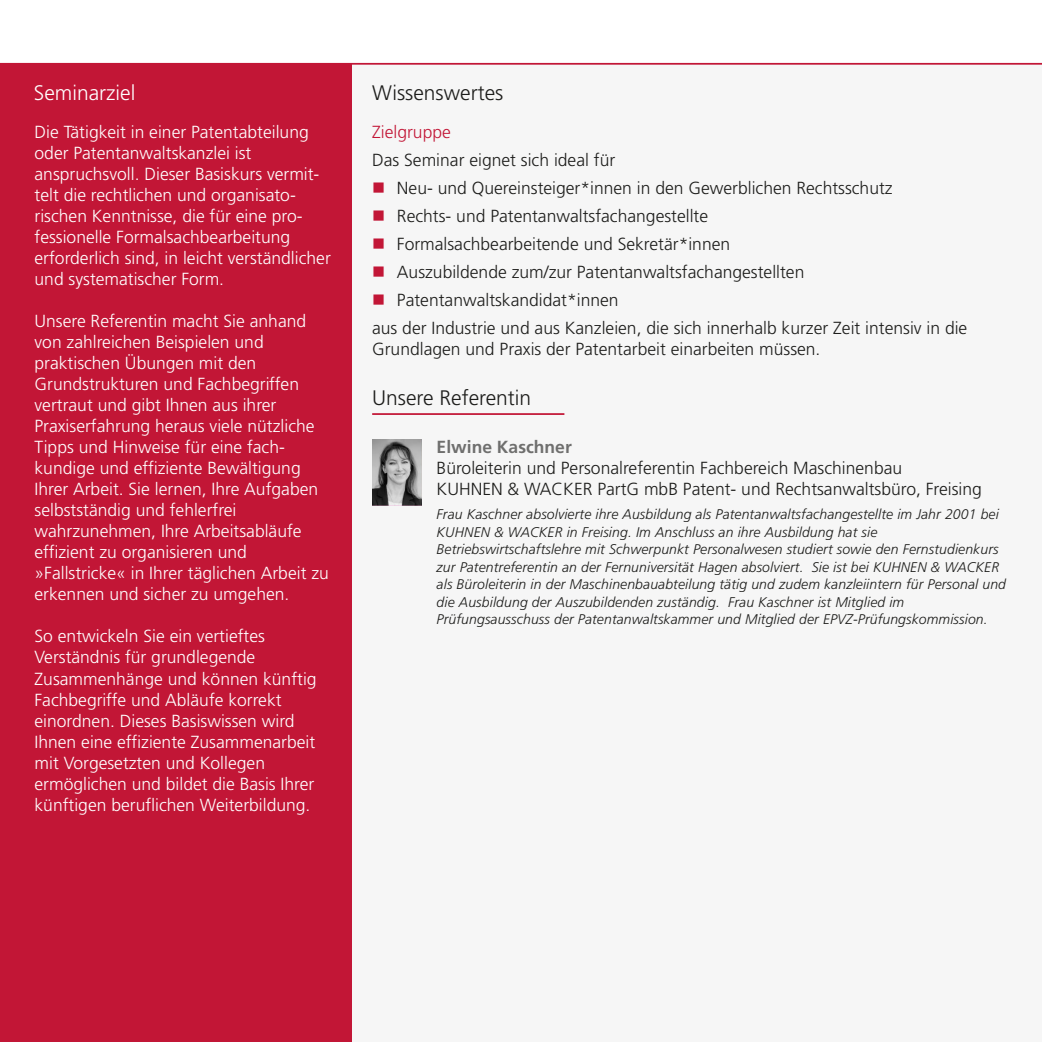
<style>
.page{position:relative;width:1042px;height:1042px;background:#fff}
.page>*{position:absolute;margin:0;border:0;box-sizing:border-box;transform-origin:0 0}
.t1{font:300 21px "Frutiger LT Pro";color:#1d1d1b}
.t2{font:300 21px "Frutiger LT Pro";color:#fff}
.t3{font:300 17.5px/21px "Frutiger LT Pro";color:#fff}
.t4{font:300 17.5px/21px "Frutiger LT Pro";color:#1d1d1b}
.t5{font:700 17.5px "Frutiger LT Pro";color:#6f6f6e}
.t6{font:300 17.5px "Frutiger LT Pro";color:#c21636}
.t7{font:italic 300 14px/17.5px "Frutiger LT Pro";letter-spacing:.01em;color:#1d1d1b}
</style>
<div class="page">
<hr style="left:0;top:0;width:1px;height:65px;background:#c21636">
<div style="left:0;top:64px;width:352px;height:978px;background:#c21636"></div>
<div style="left:352px;top:65px;width:690px;height:977px;background:#f6f6f6"></div>
<hr style="left:0;top:65px;width:1px;height:977px;background:#f1f1f1">
<hr style="left:0;top:63px;width:1042px;height:2px;background:#c21636">
<hr style="left:372px;top:413px;width:192px;height:2px;background:#c21636">
<img style="left:372px;top:439px;width:50px;height:67px">
<p class="t2" style="left:34px;top:84px;width:103px">Seminarziel</p>
<p class="t1" style="left:372px;top:84px;width:133px">Wissenswertes</p>
<p class="t3" style="left:35px;top:123px;width:298px">Die Tätigkeit in einer Patentabteilung oder Patentanwaltskanzlei ist anspruchsvoll. Dieser Basiskurs vermit&shy;telt die rechtlichen und organisato&shy;rischen Kenntnisse, die für eine pro&shy;fessionelle Formalsachbearbeitung erforderlich sind, in leicht verständlicher und systematischer Form.</p>
<p class="t3" style="left:35px;top:312px;width:296px">Unsere Referentin macht Sie anhand von zahlreichen Beispielen und praktischen Übungen mit den Grundstrukturen und Fachbegriffen vertraut und gibt Ihnen aus ihrer Praxiserfahrung heraus viele nützliche Tipps und Hinweise für eine fach&shy;kundige und effiziente Bewältigung Ihrer Arbeit. Sie lernen, Ihre Aufgaben selbstständig und fehlerfrei wahrzunehmen, Ihre Arbeitsabläufe effizient zu organisieren und »Fallstricke« in Ihrer täglichen Arbeit zu erkennen und sicher zu umgehen.</p>
<p class="t3" style="left:35px;top:627px;width:284px">So entwickeln Sie ein vertieftes Verständnis für grundlegende Zusammenhänge und können künftig Fachbegriffe und Abläufe korrekt einordnen. Dieses Basiswissen wird Ihnen eine effiziente Zusammenarbeit mit Vorgesetzten und Kollegen ermöglichen und bildet die Basis Ihrer künftigen beruflichen Weiterbildung.</p>
<p class="t6" style="left:372px;top:125px;width:80px">Zielgruppe</p>
<p class="t4" style="left:372px;top:151px;width:245px">Das Seminar eignet sich ideal für</p>
<p class="t4" style="left:397px;top:179px;width:497px">Neu- und Quereinsteiger*innen in den Gewerblichen Rechtsschutz</p>
<p class="t4" style="left:397px;top:207px;width:313px">Rechts- und Patentanwaltsfachangestellte</p>
<p class="t4" style="left:397px;top:235px;width:335px">Formalsachbearbeitende und Sekretär*innen</p>
<p class="t4" style="left:397px;top:263px;width:409px">Auszubildende zum/zur Patentanwaltsfachangestellten</p>
<p class="t4" style="left:397px;top:291px;width:223px">Patentanwaltskandidat*innen</p>
<p class="t4" style="left:372px;top:319px;width:597px">aus der Industrie und aus Kanzleien, die sich innerhalb kurzer Zeit intensiv in die</p>
<p class="t4" style="left:372px;top:340px;width:450px">Grundlagen und Praxis der Patentarbeit einarbeiten müssen.</p>
<p class="t1" style="left:372px;top:390px;width:161px">Unsere Referentin</p>
<p class="t5" style="left:437px;top:439px;width:137px">Elwine Kaschner</p>
<p class="t4" style="left:437px;top:459px;width:547px">Büroleiterin und Personalreferentin Fachbereich Maschinenbau<br>KUHNEN &amp; WACKER PartG mbB Patent- und Rechtsanwaltsbüro, Freising</p>
<p class="t7" style="left:437px;top:507px;width:571px">Frau Kaschner absolvierte ihre Ausbildung als Patentanwaltsfachangestellte im Jahr 2001 bei KUHNEN &amp; WACKER in Freising. Im Anschluss an ihre Ausbildung hat sie Betriebswirtschaftslehre mit Schwerpunkt Personalwesen studiert sowie den Fernstudienkurs zur Patentreferentin an der Fernuniversität Hagen absolviert. Sie ist bei KUHNEN &amp; WACKER als Büroleiterin in der Maschinenbauabteilung tätig und zudem kanzleiintern für Personal und die Ausbildung der Auszubildenden zuständig. Frau Kaschner ist Mitglied im Prüfungsausschuss der Patentanwaltskammer und Mitglied der EPVZ-Prüfungskommission.</p>
</div>
